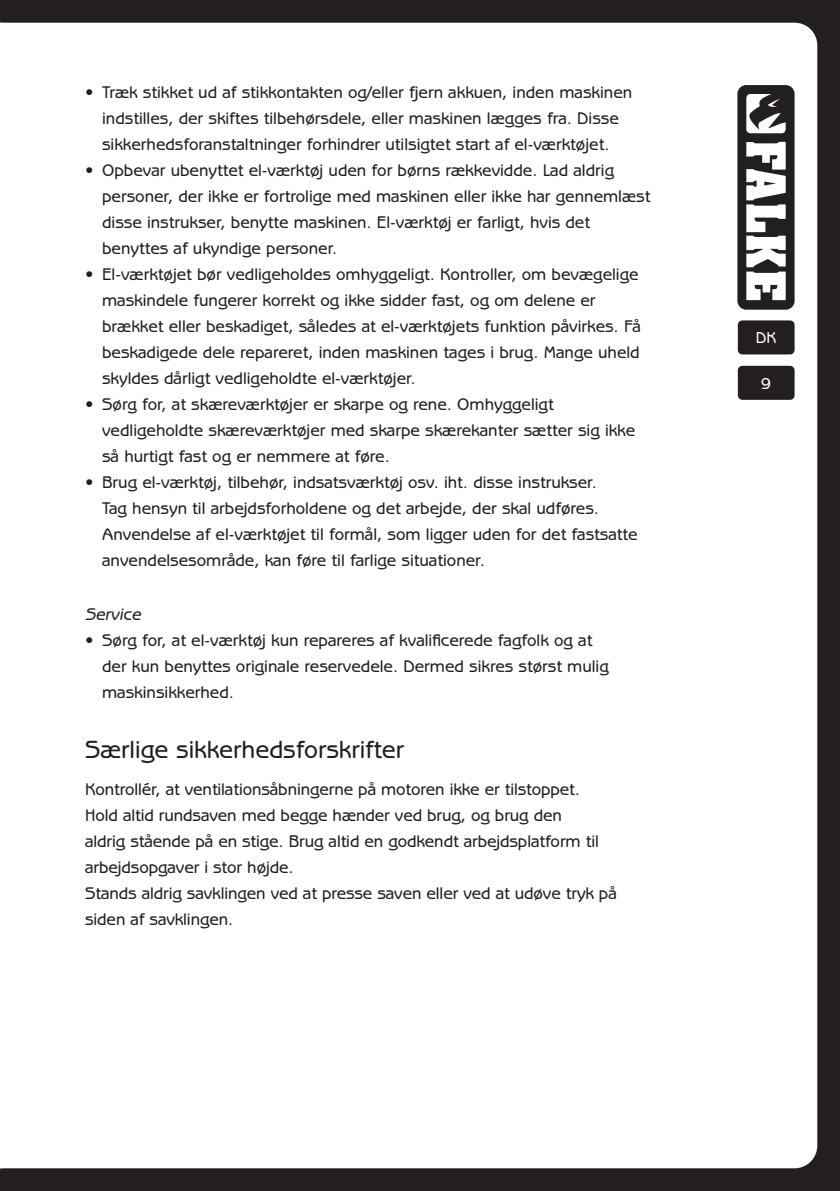
<style>
.page{position:relative;width:840px;height:1191px;background:#fff}
.page>*{position:absolute;margin:0;border:0;box-sizing:border-box;transform-origin:0 0}
.t1{font:500 25px "Benguiat Gothic LT";color:#231f20}
.t2{font:500 17px/26px "Benguiat Gothic LT";color:#231f20}
.t3{font:italic 500 17px "Benguiat Gothic LT";color:#231f20}
.t4{font:500 16px "Benguiat Gothic LT";color:#fff}
</style>
<div class="page">
<div style="left:0;top:0;width:839px;height:1191px;background:#231f20"></div>
<div style="left:23px;top:23px;width:793px;height:1145px;background:#fff"></div>
<div style="left:737px;top:366px;width:57px;height:34px;background:#231f20;border-radius:5px"></div>
<div style="left:737px;top:320px;width:57px;height:34px;background:#231f20;border-radius:5px"></div>
<svg style="left:737px;top:85px;width:57px;height:225px"></svg>
<div style="left:0;top:23px;width:23px;height:1145px;background:#fff"></div>
<p class="t2" style="left:85px;top:80px;width:548px;text-align:center">• Træk stikket ud af stikkontakten og/eller fjern akkuen, inden maskinen indstilles, der skiftes tilbehørsdele, eller maskinen lægges fra. Disse sikkerhedsforanstaltninger forhindrer utilsigtet start af el-værktøjet.</p>
<p class="t2" style="left:102px;top:157px;width:549px;text-indent:-17px">• Opbevar ubenyttet el-værktøj uden for børns rækkevidde. Lad aldrig personer, der ikke er fortrolige med maskinen eller ikke har gennemlæst disse instrukser, benytte maskinen. El-værktøj er farligt, hvis det benyttes af ukyndige personer.</p>
<p class="t2" style="left:102px;top:261px;width:540px;text-indent:-17px">• El-værktøjet bør vedligeholdes omhyggeligt. Kontroller, om bevægelige maskindele fungerer korrekt og ikke sidder fast, og om delene er brækket eller beskadiget, således at el-værktøjets funktion påvirkes. Få beskadigede dele repareret, inden maskinen tages i brug. Mange uheld skyldes dårligt vedligeholdte el-værktøjer.</p>
<p class="t2" style="left:102px;top:391px;width:534px;text-indent:-17px">• Sørg for, at skæreværktøjer er skarpe og rene. Omhyggeligt vedligeholdte skæreværktøjer med skarpe skærekanter sætter sig ikke så hurtigt fast og er nemmere at føre.</p>
<p class="t2" style="left:102px;top:469px;width:536px;text-indent:-17px">• Brug el-værktøj, tilbehør, indsatsværktøj osv. iht. disse instrukser.<br>Tag hensyn til arbejdsforholdene og det arbejde, der skal udføres.<br>Anvendelse af el-værktøjet til formål, som ligger uden for det fastsatte anvendelsesområde, kan føre til farlige situationer.</p>
<p class="t3" style="left:85px;top:604px;width:57px">Service</p>
<p class="t2" style="left:102px;top:627px;width:508px;text-indent:-17px">• Sørg for, at el-værktøj kun repareres af kvalificerede fagfolk og at der kun benyttes originale reservedele. Dermed sikres størst mulig maskinsikkerhed.</p>
<h1 class="t1" style="left:85px;top:734px;width:320px">Særlige sikkerhedsforskrifter</h1>
<p class="t2" style="left:85px;top:776px;width:533px">Kontrollér, at ventilationsåbningerne på motoren ikke er tilstoppet.<br>Hold altid rundsaven med begge hænder ved brug, og brug den<br>aldrig stående på en stige. Brug altid en godkendt arbejdsplatform til arbejdsopgaver i stor højde.<br>Stands aldrig savklingen ved at presse saven eller ved at udøve tryk på siden af savklingen.</p>
<p class="t4" style="left:755px;top:329px;width:22px">DK</p>
<p class="t4" style="left:760px;top:374px;width:11px">9</p>
</div>
